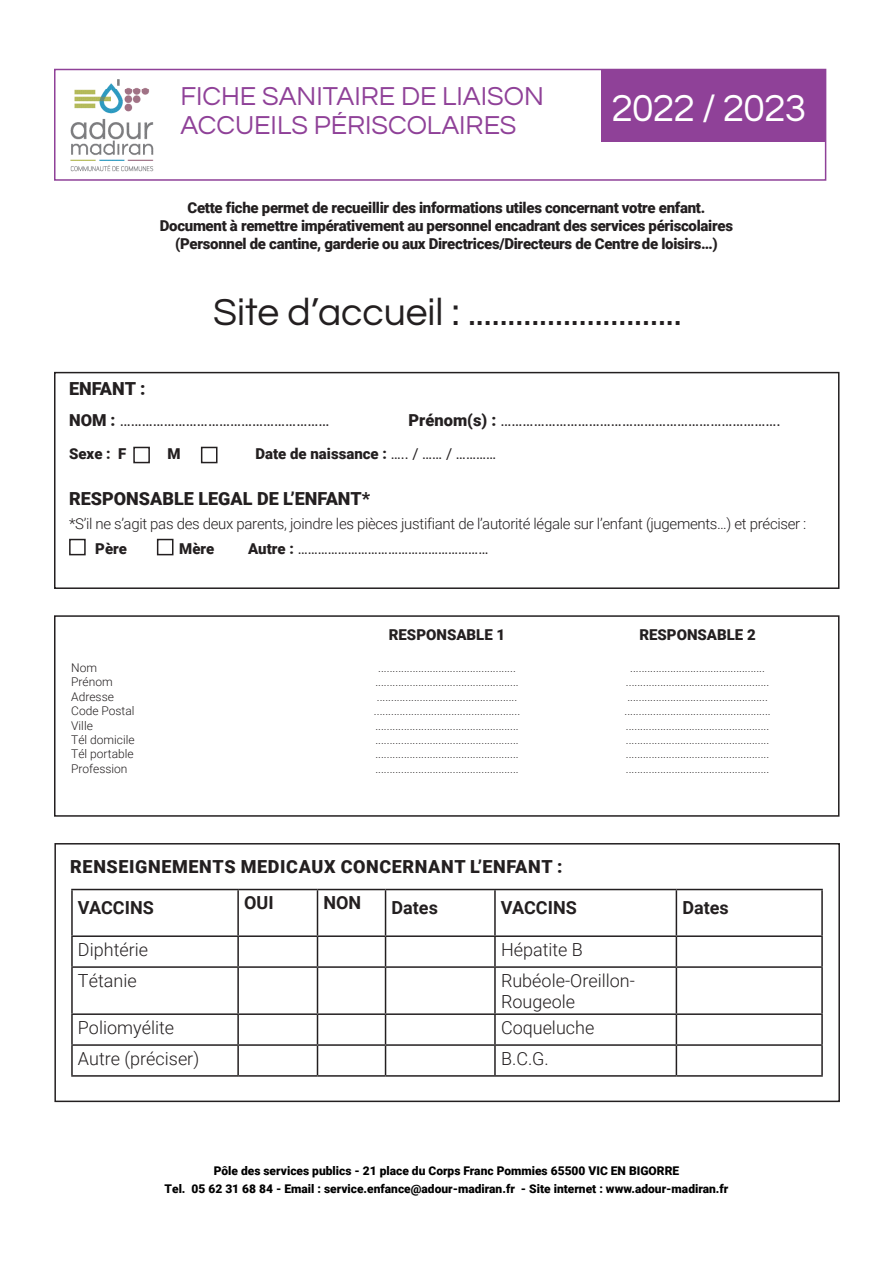
<style>
.page{position:relative;width:893px;height:1263px;background:#fff}
.page>*{position:absolute;margin:0;border:0;box-sizing:border-box;transform-origin:0 0}
.t1{font:39px "Questrial";color:#231f20}
.t2{font:39px "Questrial";letter-spacing:-.02em;color:#fff}
.t3{font:27px/29.4px "Questrial";color:#8f4198}
.t4{font:300 18px/21.6px "Roboto";color:#231f20}
.t5{font:900 18px "Roboto";letter-spacing:.035em;color:#231f20}
.t6{font:700 18px "Roboto";color:#231f20}
.t7{font:900 18px "Roboto";color:#231f20}
.t8{font:16.5px "Roboto";color:#231f20}
.t9{font:900 15px/18px "Roboto";letter-spacing:-.02em;color:#231f20;text-align:center}
.t10{font:300 15px "Roboto";letter-spacing:-.02em;color:#231f20}
.t11{font:900 15px "Roboto";color:#231f20}
.t12{font:15px "Roboto";color:#231f20}
.t13{font:300 12px/14.4px "Roboto";color:#231f20;text-align:center}
.t14{font:900 12px/18.6px "Roboto";color:#000;text-align:center}
.s1{font-weight:900}
.s2{font-weight:400}
</style>
<div class="page">
<img style="left:67px;top:68px;width:101px;height:104px">
<div style="left:602px;top:69px;width:223px;height:73px;background:#8f4198"></div>
<div style="left:54px;top:69px;width:772px;height:112px;border:2px solid #8f4198"></div>
<div style="left:54px;top:372px;width:785px;height:217px;border:2px solid #231f20"></div>
<div style="left:54px;top:615px;width:785px;height:202px;border:2px solid #231f20"></div>
<div style="left:133px;top:447px;width:17px;height:16px;border:2px solid #231f20"></div>
<div style="left:201px;top:447px;width:16px;height:16px;border:2px solid #231f20"></div>
<div style="left:69px;top:539px;width:17px;height:16px;border:2px solid #231f20"></div>
<div style="left:157px;top:539px;width:16px;height:16px;border:2px solid #231f20"></div>
<div style="left:54px;top:843px;width:786px;height:259px;border:2px solid #231f20"></div>
<hr style="left:71px;top:889px;width:167px;height:1px;background:#231f20">
<hr style="left:71px;top:890px;width:2px;height:45px;background:#231f20">
<hr style="left:238px;top:889px;width:79px;height:1px;background:#231f20">
<hr style="left:237px;top:890px;width:2px;height:45px;background:#231f20">
<hr style="left:317px;top:889px;width:69px;height:1px;background:#231f20">
<hr style="left:317px;top:890px;width:1px;height:45px;background:#231f20">
<hr style="left:386px;top:889px;width:109px;height:1px;background:#231f20">
<hr style="left:385px;top:890px;width:1px;height:45px;background:#231f20">
<hr style="left:495px;top:889px;width:181px;height:1px;background:#231f20">
<hr style="left:494px;top:890px;width:2px;height:45px;background:#231f20">
<hr style="left:676px;top:889px;width:147px;height:1px;background:#231f20">
<hr style="left:676px;top:890px;width:1px;height:45px;background:#231f20">
<hr style="left:821px;top:890px;width:2px;height:45px;background:#231f20">
<hr style="left:71px;top:935px;width:167px;height:2px;background:#231f20">
<hr style="left:71px;top:937px;width:2px;height:29px;background:#231f20">
<hr style="left:238px;top:935px;width:79px;height:2px;background:#231f20">
<hr style="left:237px;top:937px;width:2px;height:29px;background:#231f20">
<hr style="left:317px;top:935px;width:69px;height:2px;background:#231f20">
<svg style="left:317px;top:937px;width:1px;height:29px"></svg>
<hr style="left:386px;top:935px;width:109px;height:2px;background:#231f20">
<svg style="left:385px;top:937px;width:1px;height:29px"></svg>
<hr style="left:495px;top:935px;width:181px;height:2px;background:#231f20">
<hr style="left:494px;top:937px;width:2px;height:29px;background:#231f20">
<hr style="left:676px;top:935px;width:147px;height:2px;background:#231f20">
<svg style="left:676px;top:937px;width:1px;height:29px"></svg>
<hr style="left:821px;top:937px;width:2px;height:29px;background:#231f20">
<hr style="left:71px;top:966px;width:167px;height:2px;background:#231f20">
<hr style="left:71px;top:968px;width:2px;height:45px;background:#231f20">
<hr style="left:238px;top:966px;width:79px;height:2px;background:#231f20">
<hr style="left:237px;top:968px;width:2px;height:45px;background:#231f20">
<hr style="left:317px;top:966px;width:69px;height:2px;background:#231f20">
<hr style="left:317px;top:968px;width:1px;height:45px;background:#231f20">
<hr style="left:386px;top:966px;width:109px;height:2px;background:#231f20">
<hr style="left:385px;top:968px;width:1px;height:45px;background:#231f20">
<hr style="left:495px;top:966px;width:181px;height:2px;background:#231f20">
<hr style="left:494px;top:968px;width:2px;height:45px;background:#231f20">
<hr style="left:676px;top:966px;width:147px;height:2px;background:#231f20">
<hr style="left:676px;top:968px;width:1px;height:45px;background:#231f20">
<hr style="left:821px;top:968px;width:2px;height:45px;background:#231f20">
<hr style="left:71px;top:1013px;width:167px;height:2px;background:#231f20">
<hr style="left:71px;top:1015px;width:2px;height:29px;background:#231f20">
<hr style="left:238px;top:1013px;width:79px;height:2px;background:#231f20">
<hr style="left:237px;top:1015px;width:2px;height:29px;background:#231f20">
<hr style="left:317px;top:1013px;width:69px;height:2px;background:#231f20">
<hr style="left:386px;top:1013px;width:109px;height:2px;background:#231f20">
<hr style="left:495px;top:1013px;width:181px;height:2px;background:#231f20">
<hr style="left:494px;top:1015px;width:2px;height:29px;background:#231f20">
<hr style="left:676px;top:1013px;width:147px;height:2px;background:#231f20">
<hr style="left:821px;top:1015px;width:2px;height:29px;background:#231f20">
<hr style="left:71px;top:1044px;width:167px;height:2px;background:#231f20">
<hr style="left:71px;top:1046px;width:2px;height:29px;background:#231f20">
<hr style="left:238px;top:1044px;width:79px;height:2px;background:#231f20">
<hr style="left:237px;top:1046px;width:2px;height:29px;background:#231f20">
<hr style="left:317px;top:1044px;width:69px;height:2px;background:#231f20">
<svg style="left:317px;top:1015px;width:1px;height:60px"></svg>
<hr style="left:386px;top:1044px;width:109px;height:2px;background:#231f20">
<svg style="left:385px;top:1015px;width:1px;height:60px"></svg>
<hr style="left:495px;top:1044px;width:181px;height:2px;background:#231f20">
<hr style="left:494px;top:1046px;width:2px;height:29px;background:#231f20">
<hr style="left:676px;top:1044px;width:147px;height:2px;background:#231f20">
<svg style="left:676px;top:1015px;width:1px;height:60px"></svg>
<hr style="left:821px;top:1046px;width:2px;height:29px;background:#231f20">
<hr style="left:71px;top:1075px;width:167px;height:2px;background:#231f20">
<hr style="left:238px;top:1075px;width:79px;height:2px;background:#231f20">
<hr style="left:317px;top:1075px;width:69px;height:2px;background:#231f20">
<hr style="left:386px;top:1075px;width:109px;height:2px;background:#231f20">
<hr style="left:495px;top:1075px;width:181px;height:2px;background:#231f20">
<hr style="left:676px;top:1075px;width:147px;height:2px;background:#231f20">
<h2 class="t3" style="left:180px;top:82px;width:365px">FICHE SANITAIRE DE LIAISON<br>ACCUEILS PÉRISCOLAIRES</h2>
<h1 class="t2" style="left:611px;top:89px;width:196px">2022 / 2023</h1>
<p class="t9" style="left:160px;top:198px;width:575px">Cette fiche permet de recueillir des informations utiles concernant votre enfant.<br>Document à remettre impérativement au personnel encadrant des services périscolaires (Personnel de cantine, garderie ou aux Directrices/Directeurs de Centre de loisirs…)</p>
<h1 class="t1" style="left:213px;top:293px;width:470px">Site d’accueil : ...........................</h1>
<h3 class="t5" style="left:69px;top:376px;width:78px">ENFANT :</h3>
<h3 class="t8" style="left:69px;top:408px;width:262px"><span class="s1">NOM :</span> …………………………………………………</h3>
<h3 class="t8" style="left:409px;top:408px;width:374px"><span class="s1">Prénom(s) :</span> ………………………………………………………………….</h3>
<p class="t9" style="left:69px;top:444px;width:59px">Sexe : F</p>
<p class="t9" style="left:168px;top:444px;width:15px">M</p>
<p class="t11" style="left:255px;top:443px;width:242px">Date de naissance : <span class="s2">….. / …… / …………</span></p>
<h3 class="t7" style="left:69px;top:486px;width:303px">RESPONSABLE LEGAL DE L’ENFANT*</h3>
<p class="t10" style="left:69px;top:513px;width:739px">*S’il ne s’agit pas des deux parents, joindre les pièces justifiant de l’autorité légale sur l’enfant (jugements…) et préciser :</p>
<p class="t9" style="left:95px;top:539px;width:33px">Père</p>
<p class="t9" style="left:179px;top:539px;width:37px">Mère</p>
<p class="t12" style="left:248px;top:538px;width:242px"><span class="s1">Autre :</span> …………………………………………………</p>
<p class="t13" style="left:71px;top:660px;width:65px;text-align:left">Nom<br>Prénom<br>Adresse<br>Code Postal<br>Ville<br>Tél domicile<br>Tél portable<br>Profession</p>
<p class="t11" style="left:389px;top:624px;width:118px">RESPONSABLE 1</p>
<p class="t13" style="left:374px;top:660px;width:148px">................................................ .................................................. ................................................. ................................................... .................................................. .................................................. .................................................. ..................................................</p>
<p class="t11" style="left:639px;top:624px;width:118px">RESPONSABLE 2</p>
<p class="t13" style="left:624px;top:660px;width:148px">............................................... .................................................. ................................................. ................................................... .................................................. .................................................. .................................................. ..................................................</p>
<h3 class="t5" style="left:70px;top:853px;width:494px">RENSEIGNEMENTS MEDICAUX CONCERNANT L’ENFANT :</h3>
<h3 class="t6" style="left:78px;top:895px;width:77px">VACCINS</h3>
<h3 class="t6" style="left:244px;top:890px;width:31px">OUI</h3>
<h3 class="t6" style="left:323px;top:890px;width:39px">NON</h3>
<h3 class="t6" style="left:392px;top:895px;width:48px">Dates</h3>
<h3 class="t6" style="left:501px;top:895px;width:77px">VACCINS</h3>
<h3 class="t6" style="left:682px;top:895px;width:48px">Dates</h3>
<h3 class="t4" style="left:78px;top:938px;width:72px">Diphtérie</h3>
<h3 class="t4" style="left:501px;top:938px;width:83px">Hépatite B</h3>
<h3 class="t4" style="left:78px;top:969px;width:60px">Tétanie</h3>
<h3 class="t4" style="left:501px;top:969px;width:135px">Rubéole-Oreillon-<br>Rougeole</h3>
<h3 class="t4" style="left:78px;top:1016px;width:98px">Poliomyélite</h3>
<h3 class="t4" style="left:501px;top:1016px;width:95px">Coqueluche</h3>
<h3 class="t4" style="left:78px;top:1047px;width:123px">Autre (préciser)</h3>
<h3 class="t4" style="left:501px;top:1047px;width:49px">B.C.G.</h3>
<p class="t14" style="left:165px;top:1161px;width:565px">Pôle des services publics - 21 place du Corps Franc Pommies 65500 VIC EN BIGORRE<br>Tel. 05 62 31 68 84 - Email : service.enfance@adour-madiran.fr - Site internet : www.adour-madiran.fr</p>
</div>
